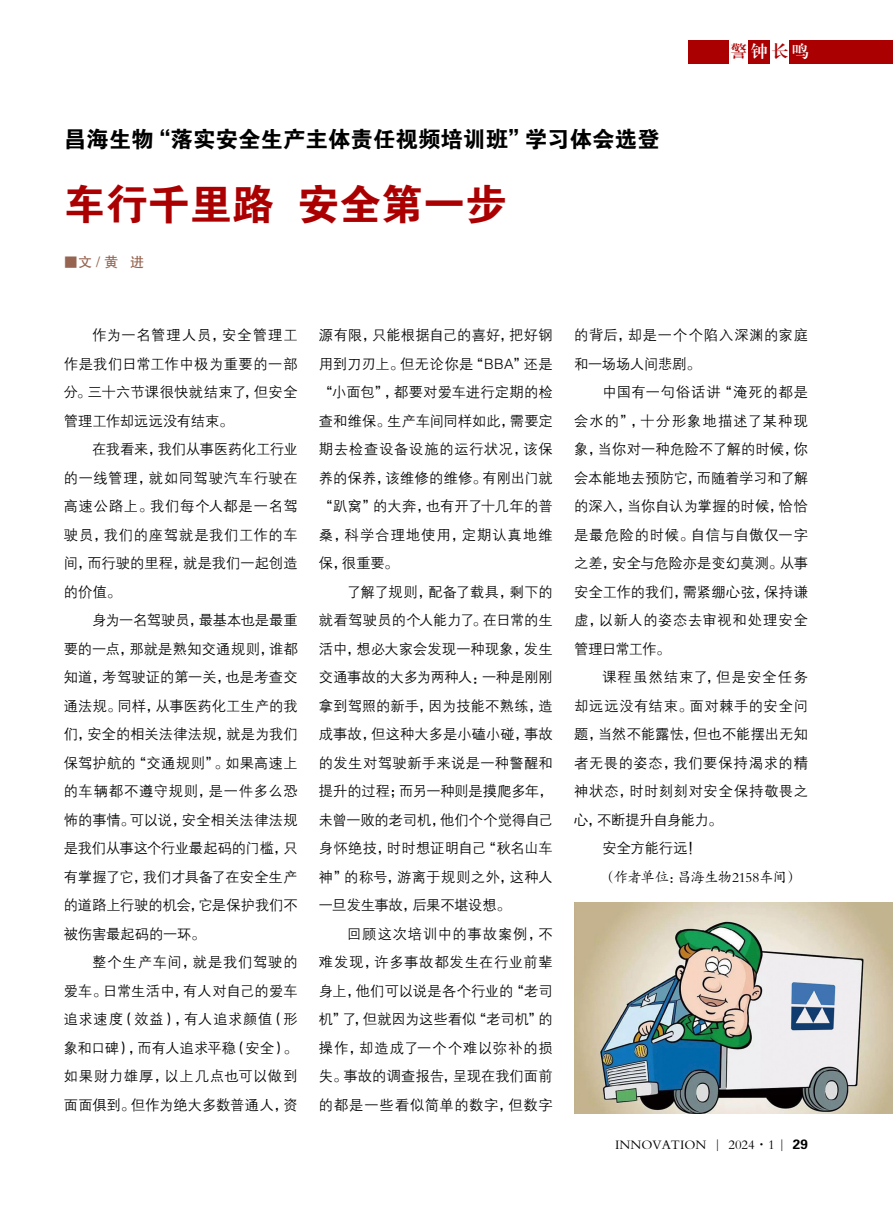
<style>
.page{position:relative;width:893px;height:1212px;background:#fff}
.page>*{position:absolute;margin:0;border:0;box-sizing:border-box;transform-origin:0 0}
.t1{font:42px "FZDHTJW GB1 0";color:#ab0002}
.t2{font:22.5px "FZDHTJW GB1 0";color:#000}
.t3{font:16.5px "FZXBSJW GB1 0";color:#ab0002}
.t4{font:14.25px/28.5px "FZZDXJW GB1 0";letter-spacing:.02em;color:#000;text-align:justify}
.t5{font:14.25px/28.5px "FZZDXJW GB1 0";letter-spacing:.04em;color:#000}
.t6{font:14.25px "FZKTJW GB1 0";letter-spacing:-.03em;color:#000}
.t7{font:14.25px "FZZDXJW GB1 0";letter-spacing:.05em;color:#000}
.t8{font:14.25px "FZZDXJW GB1 0";letter-spacing:.045em;color:#000}
.t9{font:14.25px "FZZDXJW GB1 0";letter-spacing:.055em;color:#000}
.t10{font:14.25px "FZZDXJW GB1 0";letter-spacing:.08em;color:#000}
.t11{font:14.25px "FZZDXJW GB1 0";letter-spacing:-.025em;color:#000}
.t12{font:14.25px "FZHTJW GB1 0";color:#966450}
.t13{font:13.5px "FZBSK GBK1 0";color:#000}
.s1{color:#fff}
.s2{font-family:"FZDHTJW GB1 0"}
</style>
<div class="page">
<div style="left:689px;top:40px;width:204px;height:23px;background:#ab0002"></div>
<div style="left:771px;top:40px;width:18px;height:23px;background:#fff"></div>
<div style="left:730px;top:40px;width:18px;height:23px;background:#fff"></div>
<img style="left:574px;top:902px;width:319px;height:211px">
<h2 class="t2" style="left:64px;top:127px;width:597px">昌海生物“落实安全生产主体责任视频培训班”学习体会选登</h2>
<h1 class="t1" style="left:64px;top:181px;width:445px">车行千里路 安全第一步</h1>
<p class="t12" style="left:64px;top:254px;width:82px">■文 / 黄 进</p>
<p class="t3" style="left:730px;top:43px;width:80px">警<span class="s1">钟</span>长<span class="s1">鸣</span></p>
<p class="t4" style="left:64px;top:321px;width:235px;text-indent:28px">作为一名管理人员，安全管理工作是我们日常工作中极为重要的一部分。三十六节课很快就结束了，但安全管理工作却远远没有结束。</p>
<p class="t4" style="left:64px;top:435px;width:235px;text-indent:28px">在我看来，我们从事医药化工行业的一线管理，就如同驾驶汽车行驶在高速公路上。我们每个人都是一名驾驶员，我们的座驾就是我们工作的车间，而行驶的里程，就是我们一起创造的价值。</p>
<p class="t4" style="left:64px;top:606px;width:235px;text-indent:28px">身为一名驾驶员，最基本也是最重要的一点，那就是熟知交通规则，谁都知道，考驾驶证的第一关，也是考查交通法规。同样，从事医药化工生产的我们，安全的相关法律法规，就是为我们保驾护航的“交通规则”。如果高速上的车辆都不遵守规则，是一件多么恐怖的事情。可以说，安全相关法律法规是我们从事这个行业最起码的门槛，只有掌握了它，我们才具备了在安全生产的道路上行驶的机会，它是保护我们不被伤害最起码的一环。</p>
<p class="t4" style="left:64px;top:948px;width:235px;text-indent:28px">整个生产车间，就是我们驾驶的爱车。日常生活中，有人对自己的爱车追求速度（效益），有人追求颜值（形象和口碑），而有人追求平稳（安全）。如果财力雄厚，以上几点也可以做到面面俱到。但作为绝大多数普通人，资</p>
<p class="t4" style="left:319px;top:321px;width:235px">源有限，只能根据自己的喜好，把好钢用到刀刃上。但无论你是“BBA”还是“小面包”，都要对爱车进行定期的检查和维保。生产车间同样如此，需要定期去检查设备设施的运行状况，该保养的保养，该维修的维修。有刚出门就“趴窝”的大奔，也有开了十几年的普桑，科学合理地使用，定期认真地维保，很重要。</p>
<p class="t4" style="left:319px;top:578px;width:235px;text-indent:28px">了解了规则，配备了载具，剩下的就看驾驶员的个人能力了。在日常的生活中，想必大家会发现一种现象，发生交通事故的大多为两种人：一种是刚刚拿到驾照的新手，因为技能不熟练，造成事故，但这种大多是小磕小碰，事故的发生对驾驶新手来说是一种警醒和提升的过程；而另一种则是摸爬多年，未曾一败的老司机，他们个个觉得自己身怀绝技，时时想证明自己“秋名山车神”的称号，游离于规则之外，这种人一旦发生事故，后果不堪设想。</p>
<p class="t4" style="left:319px;top:920px;width:235px;text-indent:28px">回顾这次培训中的事故案例，不难发现，许多事故都发生在行业前辈身上，他们可以说是各个行业的“老司机”了，但就因为这些看似“老司机”的操作，却造成了一个个难以弥补的损失。事故的调查报告，呈现在我们面前的都是一些看似简单的数字，但数字</p>
<p class="t5" style="left:574px;top:321px;width:235px">的背后，却是一个个陷入深渊的家庭和一场场人间悲剧。</p>
<p class="t4" style="left:574px;top:378px;width:235px;text-indent:28px">中国有一句俗话讲“淹死的都是会水的”，十分形象地描述了某种现象，当你对一种危险不了解的时候，你会本能地去预防它，而随着学习和了解的深入，当你自认为掌握的时候，恰恰是最危险的时候。自信与自傲仅一字之差，安全与危险亦是变幻莫测。从事安全工作的我们，需紧绷心弦，保持谦虚，以新人的姿态去审视和处理安全管理日常工作。</p>
<p class="t10" style="left:602px;top:670px;width:207px">课程虽然结束了，但是安全任务</p>
<p class="t7" style="left:574px;top:698px;width:235px">却远远没有结束。面对棘手的安全问</p>
<p class="t4" style="left:574px;top:720px;width:235px">题，当然不能露怯，但也不能摆出无知</p>
<p class="t8" style="left:574px;top:755px;width:235px">者无畏的姿态，我们要保持渴求的精</p>
<p class="t9" style="left:574px;top:784px;width:235px">神状态，时时刻刻对安全保持敬畏之</p>
<p class="t11" style="left:574px;top:812px;width:150px">心，不断提升自身能力。</p>
<p class="t4" style="left:602px;top:834px;width:100px">安全方能行远！</p>
<p class="t6" style="left:602px;top:869px;width:198px">（作者单位：昌海生物2158车间）</p>
<p class="t13" style="left:615px;top:1137px;width:194px">INNOVATION | 2024·1 | <span class="s2">29</span></p>
</div>
